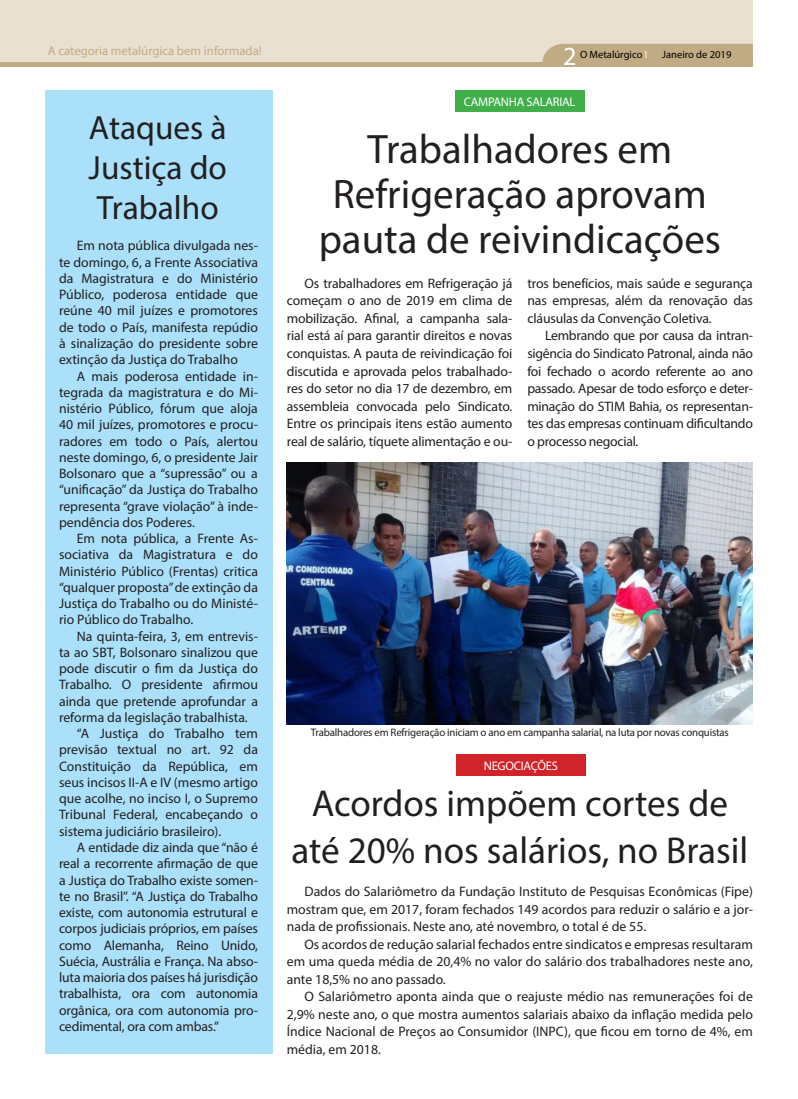
<style>
.page{position:relative;width:798px;height:1099px;background:#fff}
.page>*{position:absolute;margin:0;border:0;box-sizing:border-box;transform-origin:0 0}
.t1{font:41.25px/45px "Myriad Pro";color:#231f20;text-align:center}
.t2{font:37.5px/46.2px "Myriad Pro";color:#231f20;text-align:center}
.t3{font:33.75px/40px "Myriad Pro";color:#231f20;text-align:justify}
.t4{font:26.25px "Myriad Pro";color:#fff}
.t5{font:13.75px/16.2px "Myriad Pro";color:#231f20;text-align:justify}
.t6{font:12.75px "Myriad Pro";color:#c1ab85}
.t7{font:12.5px "Myriad Pro";letter-spacing:-.02em;color:#fff}
.t8{font:10.88px "Myriad Pro";letter-spacing:-.02em;color:#231f20}
.t9{font:10.5px "Myriad Pro";color:#000}
.s1{color:#fff}
</style>
<div class="page">
<div style="left:0;top:0;width:752px;height:64px;background:#e9e0d1"></div>
<div style="left:0;top:62px;width:752px;height:5px;background:#c1ab85"></div>
<div style="left:542px;top:44px;width:210px;height:18px;background:#c1ab85"></div>
<div style="left:454px;top:90px;width:130px;height:22px;background:#40ae49"></div>
<div style="left:45px;top:90px;width:227px;height:963px;background:#aae0f9"></div>
<div style="left:456px;top:754px;width:129px;height:21px;background:#d1232a"></div>
<img style="left:287px;top:462px;width:465px;height:262px">
<p class="t6" style="left:48px;top:43px;width:215px">A categoria metalúrgica bem informada!</p>
<p class="t3" style="left:89px;top:107px;width:140px">Ataques à Justiça do Trabalho</p>
<p class="t5" style="left:59px;top:237px;width:200px;text-indent:18px">Em nota pública divulgada nes&shy;te domingo, 6, a Frente Associativa da Magistratura e do Ministério Pú blico, poderosa entidade que reúne 40 mil juízes e promotores de todo o País, manifesta repúdio à sinalização do presidente sobre extinção da Justiça do Trabalho</p>
<p class="t5" style="left:59px;top:367px;width:200px;text-indent:18px">A mais poderosa entidade in&shy;tegrada da magistratura e do Mi&shy;nistério Público, fórum que aloja 40 mil juízes, promotores e procu&shy;radores em todo o País, alertou neste domingo, 6, o presidente Jair Bolsonaro que a “supressão” ou a “unificação” da Justiça do Trabalho representa “grave violação” à inde&shy;pendência dos Poderes.</p>
<p class="t5" style="left:59px;top:530px;width:200px;text-indent:18px">Em nota pública, a Frente As&shy;sociativa da Magistratura e do Ministério Pú blico (Frentas) critica “qualquer proposta” de extinção da Justiça do Trabalho ou do Ministé&shy;rio Público do Trabalho.</p>
<p class="t5" style="left:59px;top:627px;width:200px;text-indent:18px">Na quinta-feira, 3, em entrevis&shy;ta ao SBT, Bolsonaro sinalizou que pode discutir o fim da Justiça do Trabalho. O presidente afirmou ainda que pretende aprofundar a reforma da legislação trabalhista.</p>
<p class="t5" style="left:59px;top:725px;width:200px;text-indent:18px">“A Justiça do Trabalho tem previsão textual no art. 92 da Constituição da Repú blica, em seus incisos II-A e IV (mesmo artigo que acolhe, no inciso I, o Supremo Tribunal Federal, encabeçando o sistema judiciário brasileiro).</p>
<p class="t5" style="left:59px;top:839px;width:200px;text-indent:18px">A entidade diz ainda que “não é real a recorrente afirmação de que a Justiça do Trabalho existe somen&shy;te no Brasil”. “A Justiça do Trabalho existe, com autonomia estrutural e corpos judiciais próprios, em países como Alemanha, Reino Unido, Suécia, Austrá lia e França. Na abso&shy;luta maioria dos países há jurisdição trabalhista, ora com autonomia orgânica, ora com autonomia pro&shy;cedimental, ora com ambas.”</p>
<p class="t4" style="left:562px;top:40px;width:15px">2</p>
<p class="t9" style="left:580px;top:48px;width:69px">O Metalúrgico <span class="s1">I</span></p>
<p class="t9" style="left:662px;top:48px;width:71px">Janeiro de 2019</p>
<p class="t7" style="left:463px;top:94px;width:113px">CAMPANHA SALARIAL</p>
<p class="t1" style="left:318px;top:126px;width:403px">Trabalhadores em<br>Refrigeração aprovam pauta de reivindicações</p>
<p class="t5" style="left:287px;top:274px;width:227px;line-height:17.5px;text-indent:18px">Os trabalhadores em Refrigeração já começam o ano de 2019 em clima de mobilização. Afinal, a campanha sala&shy;rial está aí para garantir direitos e novas conquistas. A pauta de reivindicação foi discutida e aprovada pelos trabalhado&shy;res do setor no dia 17 de dezembro, em assembleia convocada pelo Sindicato.<br>Entre os principais itens estão aumento real de salário, tíquete alimentação e ou-</p>
<p class="t5" style="left:527px;top:274px;width:227px;line-height:17.5px">tros benefícios, mais saúde e segurança nas empresas, além da renovação das cláusulas da Convenção Coletiva.</p>
<p class="t5" style="left:527px;top:327px;width:227px;line-height:17.5px;text-indent:18px">Lembrando que por causa da intran&shy;sigência do Sindicato Patronal, ainda não foi fechado o acordo referente ao ano passado. Apesar de todo esforço e deter&shy;minação do STIM Bahia, os representan&shy;tes das empresas continuam dificultando o processo negocial.</p>
<p class="t8" style="left:311px;top:725px;width:419px">Trabalhadores em Refrigeração iniciam o ano em campanha salarial, na luta por novas conquistas</p>
<p class="t7" style="left:483px;top:758px;width:76px">NEGOCIAÇÕES</p>
<p class="t2" style="left:291px;top:780px;width:458px">Acordos impõem cortes de até 20% nos salários, no Brasil</p>
<p class="t5" style="left:287px;top:882px;width:467px;line-height:17.5px;text-indent:18px">Dados do Salariômetro da Fundação Instituto de Pesquisas Econômicas (Fipe) mostram que, em 2017, foram fechados 149 acordos para reduzir o salário e a jor&shy;nada de profissionais. Neste ano, até novembro, o total é de 55.</p>
<p class="t5" style="left:287px;top:934px;width:467px;line-height:17.5px;text-indent:18px">Os acordos de redução salarial fechados entre sindicatos e empresas resultaram em uma queda média de 20,4% no valor do salário dos trabalhadores neste ano, ante 18,5% no ano passado.</p>
<p class="t5" style="left:287px;top:987px;width:467px;line-height:17.5px;text-indent:18px">O Salariômetro aponta ainda que o reajuste médio nas remunerações foi de 2,9% neste ano, o que mostra aumentos salariais abaixo da inflação medida pelo Índice Nacional de Preços ao Consumidor (INPC), que ficou em torno de 4%, em média, em 2018.</p>
</div>
